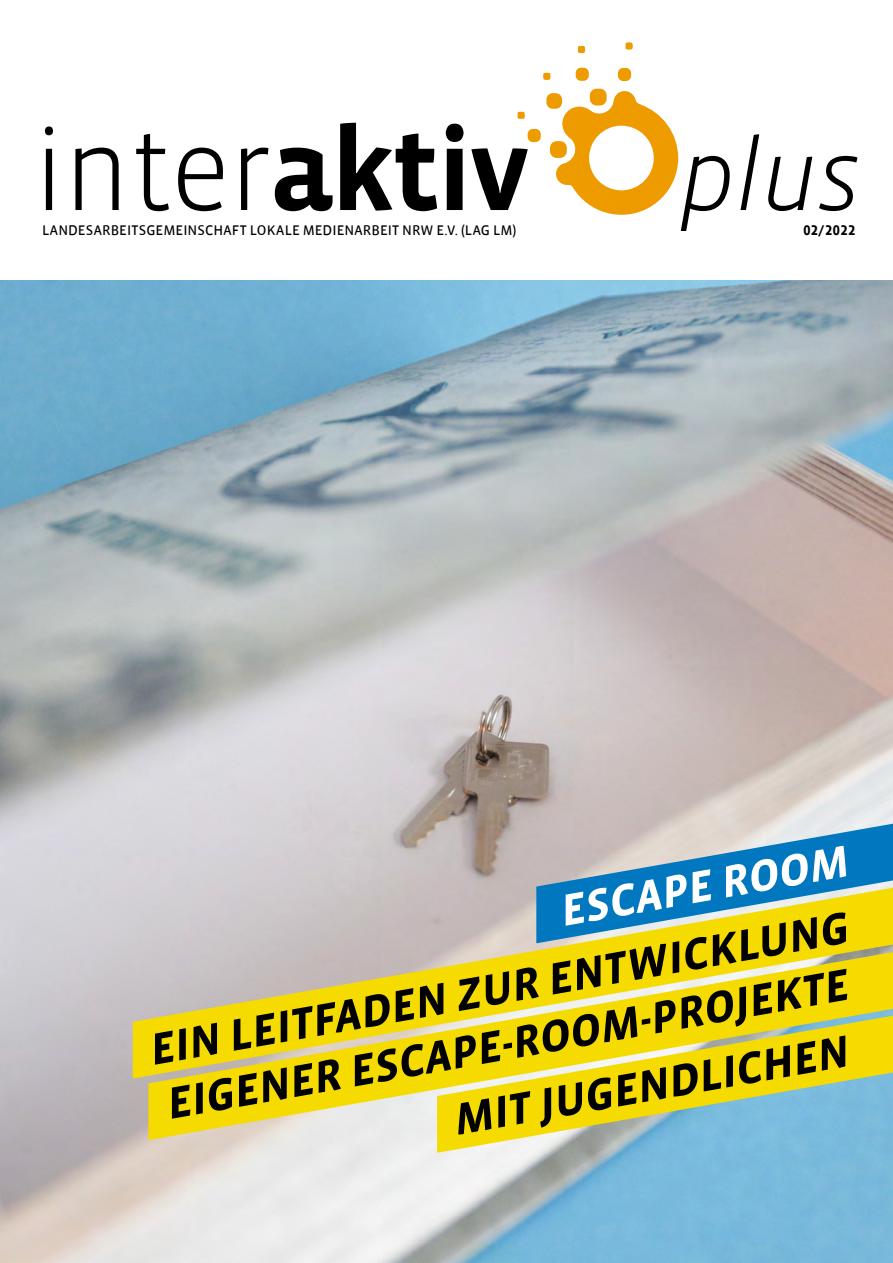
<style>
.page{position:relative;width:893px;height:1263px;background:#fff}
.page>*{position:absolute;margin:0;border:0;box-sizing:border-box;transform-origin:0 0}
.t1{font:300 117.3px "Vista Sans Alt";letter-spacing:-.02em;color:#000}
.t2{font:italic 300 101.7px "Vista Sans";color:#000}
.t3{font:italic 700 45.45px/56.1px "Vista Sans";color:#000}
.t4{font:italic 700 45.45px "Vista Sans";color:#fff}
.t5{font:14.25px "Vista Sans Reg";letter-spacing:.01em;color:#000}
.t6{font:700 14.25px "Vista Sans Alt";letter-spacing:.03em;color:#000}
.s1{font-family:"Vista Sans";font-weight:700}
</style>
<div class="page">
<img style="left:0;top:281px;width:893px;height:982px">
<svg style="left:536px;top:824px;width:357px;height:64px;background:#69a1c3"></svg>
<svg style="left:133px;top:888px;width:760px;height:190px;background:#b3bd94"></svg>
<svg style="left:148px;top:952px;width:745px;height:188px;background:#ebd73e"></svg>
<svg style="left:437px;top:1016px;width:456px;height:137px;background:#d3d24c"></svg>
<svg style="left:507px;top:169px;width:9px;height:25px"></svg>
<div style="left:556px;top:163px;width:22px;height:22px;background:#ee9b00;border-radius:50%"></div>
<div style="left:614px;top:91px;width:22px;height:22px;background:#ee9b00;border-radius:50%"></div>
<svg style="left:562px;top:107px;width:34px;height:34px"></svg>
<svg style="left:565px;top:97px;width:113px;height:118px"></svg>
<div style="left:590px;top:89px;width:17px;height:16px;background:#ee9b00;border-radius:7px"></div>
<div style="left:546px;top:93px;width:16px;height:16px;background:#ee9b00;border-radius:6px"></div>
<div style="left:550px;top:141px;width:17px;height:17px;background:#ee9b00;border-radius:7px"></div>
<div style="left:576px;top:68px;width:13px;height:13px;background:#ee9b00;border-radius:5px"></div>
<div style="left:618px;top:68px;width:13px;height:13px;background:#ee9b00;border-radius:5px"></div>
<div style="left:543px;top:73px;width:7px;height:7px;background:#ee9b00"></div>
<div style="left:578px;top:46px;width:7px;height:7px;background:#ee9b00"></div>
<svg style="left:626px;top:43px;width:6px;height:6px"></svg>
<div style="left:518px;top:112px;width:6px;height:7px;background:#ee9b00"></div>
<div style="left:528px;top:129px;width:13px;height:13px;background:#ee9b00;border-radius:5px"></div>
<h1 class="t1" style="left:33px;top:111px;width:498px">inter<span class="s1">aktiv</span></h1>
<h2 class="t2" style="left:678px;top:124px;width:185px">plus</h2>
<p class="t5" style="left:42px;top:223px;width:476px">LANDESARBEITSGEMEINSCHAFT LOKALE MEDIENARBEIT NRW E.V. (LAG LM)</p>
<p class="t6" style="left:803px;top:223px;width:53px">02/2022</p>
<p class="t4" style="left:555px;top:888px;width:293px;rotate:-10deg">ESCAPE ROOM</p>
<p class="t3" style="left:144px;top:1024px;width:710px;rotate:-10deg">EIN LEITFADEN ZUR ENTWICKLUNG<br>EIGENER ESCAPE-ROOM-PROJEKTE</p>
<p class="t3" style="left:448px;top:1093px;width:401px;rotate:-10deg">MIT JUGENDLICHEN</p>
</div>
